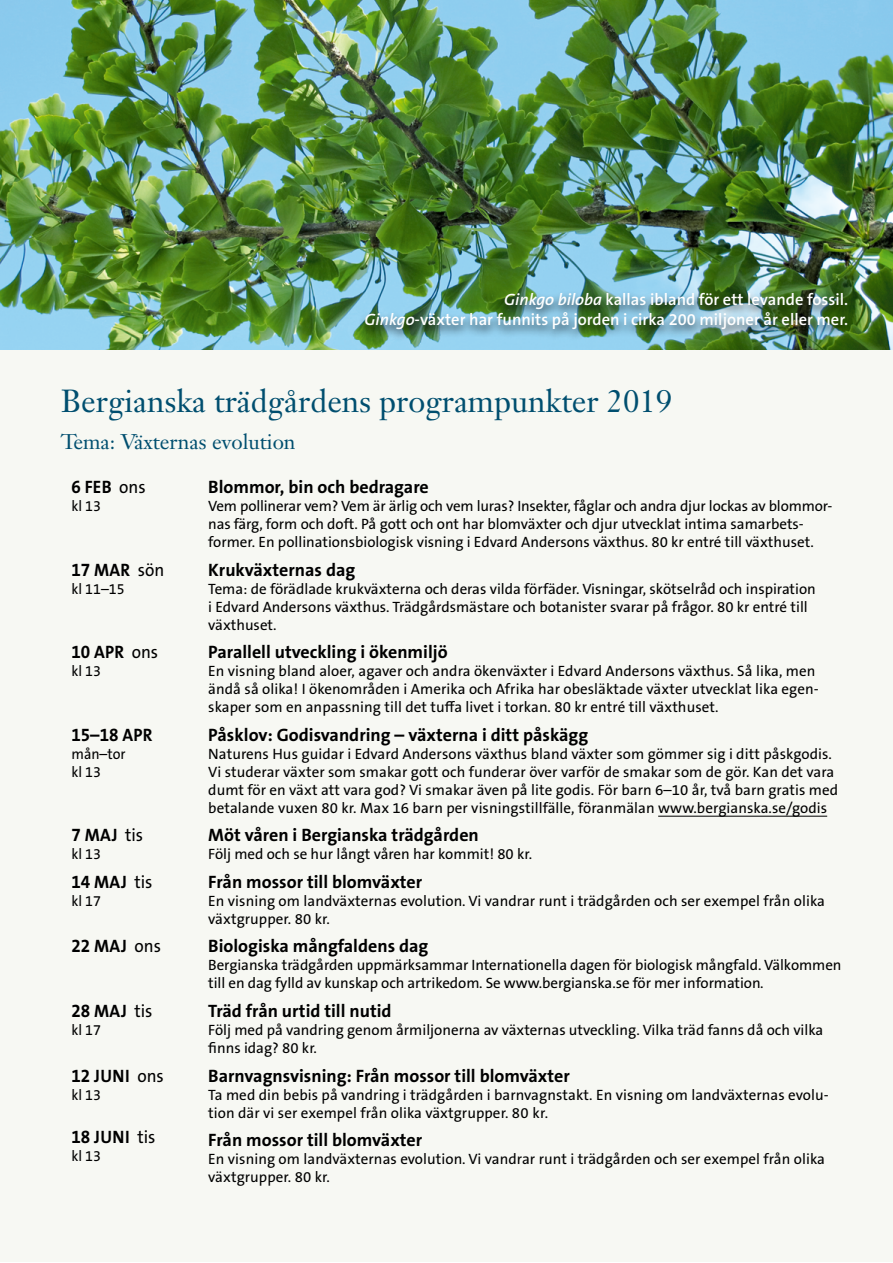
<style>
.page{position:relative;width:893px;height:1263px;background:#fff}
.page>*{position:absolute;margin:0;border:0;box-sizing:border-box;transform-origin:0 0}
.t1{font:31.5px "Janson Text LT Pro";color:#004e6f}
.t2{font:21px "Janson Text LT Pro";color:#004e6f}
.t3{font:700 18px "The Sans B W7";color:#000}
.t4{font:700 18px "The Sans B W7";color:#000;scale:.95 1}
.t5{font:600 16.5px/19.8px "The Sans B W6";color:#fff;text-align:right}
.t6{font:15px/18px "The Sans B W5 Plain";color:#000}
.t7{font:15px/18px "The Sans B W5 Plain";color:#000;scale:.95 1}
.s1{font-style:italic}
.s2{font-family:"The Sans B W5 Plain";font-weight:400}
</style>
<div class="page">
<div style="left:0;top:0;width:893px;height:1261px;background:#f7f8f3"></div>
<hr style="left:658px;top:816px;width:169px;height:1px;background:#000">
<img style="left:0;top:0;width:893px;height:350px">
<div style="left:358px;top:289px;width:497px;height:53px;background:#000;opacity:.75"></div>
<p class="t5" style="left:365px;top:290px;width:485px"><span class="s1">Ginkgo biloba</span> kallas ibland för ett levande fossil.<br><span class="s1">Ginkgo</span>-växter har funnits på jorden i cirka 200 miljoner år eller mer.</p>
<h1 class="t1" style="left:61px;top:381px;width:613px">Bergianska trädgårdens programpunkter 2019</h1>
<h2 class="t2" style="left:61px;top:428px;width:236px">Tema: Växternas evolution</h2>
<p class="t4" style="left:71px;top:475px;width:80px">6 feb <span class="s2">ons</span></p>
<p class="t7" style="left:71px;top:497px;width:33px">kl 13</p>
<p class="t4" style="left:71px;top:558px;width:99px">17 mar <span class="s2">sön</span></p>
<p class="t7" style="left:71px;top:580px;width:57px">kl 11–15</p>
<p class="t4" style="left:71px;top:640px;width:93px">10 apr <span class="s2">ons</span></p>
<p class="t7" style="left:71px;top:662px;width:33px">kl 13</p>
<p class="t4" style="left:71px;top:723px;width:87px">15–18 apr</p>
<p class="t7" style="left:71px;top:745px;width:59px">mån–tor kl 13</p>
<p class="t4" style="left:71px;top:824px;width:77px">7 maj <span class="s2">tis</span></p>
<p class="t7" style="left:71px;top:845px;width:33px">kl 13</p>
<p class="t4" style="left:71px;top:870px;width:87px">14 maj <span class="s2">tis</span></p>
<p class="t7" style="left:71px;top:892px;width:33px">kl 17</p>
<p class="t4" style="left:71px;top:935px;width:96px">22 maj <span class="s2">ons</span></p>
<p class="t4" style="left:71px;top:999px;width:87px">28 maj <span class="s2">tis</span></p>
<p class="t7" style="left:71px;top:1021px;width:33px">kl 17</p>
<p class="t4" style="left:71px;top:1064px;width:99px">12 juni <span class="s2">ons</span></p>
<p class="t7" style="left:71px;top:1085px;width:33px">kl 13</p>
<p class="t4" style="left:71px;top:1125px;width:90px">18 juni <span class="s2">tis</span></p>
<p class="t7" style="left:71px;top:1147px;width:33px">kl 13</p>
<p class="t3" style="left:208px;top:475px;width:222px">Blommor, bin och bedragare</p>
<p class="t6" style="left:208px;top:497px;width:626px">Vem pollinerar vem? Vem är ärlig och vem luras? Insekter, fåglar och andra djur lockas av blommor&shy;nas färg, form och doft. På gott och ont har blomväxter och djur utvecklat intima samarbets&shy;former. En pollinationsbiologisk visning i Edvard Andersons växthus. 80 kr entré till växthuset.</p>
<p class="t3" style="left:208px;top:558px;width:148px">Krukväxternas dag</p>
<p class="t6" style="left:208px;top:580px;width:609px">Tema: de förädlade krukväxterna och deras vilda förfäder. Visningar, skötselråd och inspiration i Edvard Andersons växthus. Trädgårdsmästare och botanister svarar på frågor. 80 kr entré till växthuset.</p>
<p class="t3" style="left:208px;top:640px;width:241px">Parallell utveckling i ökenmiljö</p>
<p class="t6" style="left:208px;top:662px;width:612px">En visning bland aloer, agaver och andra ökenväxter i Edvard Andersons växthus. Så lika, men ändå så olika! I ökenområden i Amerika och Afrika har obesläktade växter utvecklat lika egen&shy;skaper som en anpassning till det tuffa livet i torkan. 80 kr entré till växthuset.</p>
<p class="t3" style="left:208px;top:723px;width:381px">Påsklov: Godisvandring – växterna i ditt påskägg</p>
<p class="t6" style="left:208px;top:745px;width:631px">Naturens Hus guidar i Edvard Andersons växthus bland växter som gömmer sig i ditt påskgodis.<br>Vi studerar växter som smakar gott och funderar över varför de smakar som de gör. Kan det vara dumt för en växt att vara god? Vi smakar även på lite godis. För barn 6–10 år, två barn gratis med betalande vuxen 80 kr. Max 16 barn per visningstillfälle, föranmälan www.bergianska.se/godis</p>
<p class="t3" style="left:208px;top:824px;width:272px">Möt våren i Bergianska trädgården</p>
<p class="t6" style="left:208px;top:845px;width:325px">Följ med och se hur långt våren har kommit! 80 kr.</p>
<p class="t3" style="left:208px;top:870px;width:215px">Från mossor till blomväxter</p>
<p class="t6" style="left:208px;top:892px;width:618px">En visning om landväxternas evolution. Vi vandrar runt i trädgården och ser exempel från olika växtgrupper. 80 kr.</p>
<p class="t3" style="left:208px;top:935px;width:222px">Biologiska mångfaldens dag</p>
<p class="t6" style="left:208px;top:956px;width:635px">Bergianska trädgården uppmärksammar Internationella dagen för biologisk mångfald. Välkommen till en dag fylld av kunskap och artrikedom. Se www.bergianska.se för mer information.</p>
<p class="t3" style="left:208px;top:999px;width:185px">Träd från urtid till nutid</p>
<p class="t6" style="left:208px;top:1021px;width:617px">Följ med på vandring genom årmiljonerna av växternas utveckling. Vilka träd fanns då och vilka finns idag? 80 kr.</p>
<p class="t3" style="left:208px;top:1064px;width:363px">Barnvagnsvisning: Från mossor till blomväxter</p>
<p class="t6" style="left:208px;top:1085px;width:622px">Ta med din bebis på vandring i trädgården i barnvagnstakt. En visning om landväxternas evolu&shy;tion där vi ser exempel från olika växtgrupper. 80 kr.</p>
<p class="t3" style="left:208px;top:1128px;width:215px">Från mossor till blomväxter</p>
<p class="t6" style="left:208px;top:1150px;width:618px">En visning om landväxternas evolution. Vi vandrar runt i trädgården och ser exempel från olika växtgrupper. 80 kr.</p>
</div>
